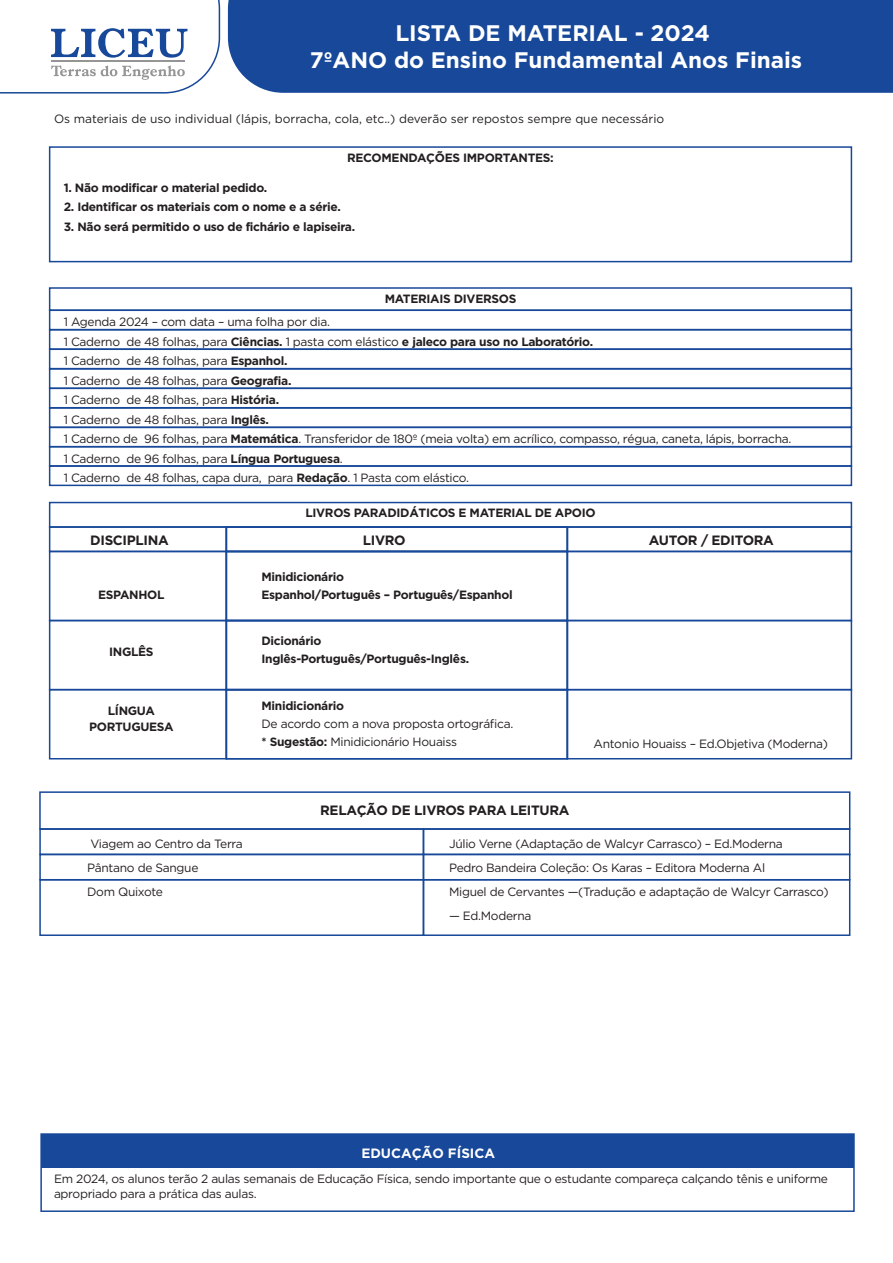
<style>
.page{position:relative;width:893px;height:1263px;background:#fff}
.page>*{position:absolute;margin:0;border:0;box-sizing:border-box;transform-origin:0 0}
.t1{font:700 22.5px/27px "Gotham";color:#fff;text-align:center}
.t2{font:700 13.5px "Gotham";letter-spacing:-.025em;color:#231f20}
.t3{font:700 13.5px "Gotham";color:#fff}
.t4{font:12px/19.5px "Gotham HTF";letter-spacing:-.025em;color:#231f20}
.t5{font:700 12px/18px "Gotham";letter-spacing:-.025em;color:#231f20}
.t6{font:12px "Gotham HTF";color:#231f20}
.s1{font-family:"Gotham";font-weight:700}
</style>
<div class="page">
<div style="left:228px;top:0;width:665px;height:93px;background:#174899"></div>
<div style="left:40px;top:1133px;width:815px;height:79px;border:2px solid #174899"></div>
<div style="left:39px;top:854px;width:385px;height:26px;border:2px solid #174899"></div>
<div style="left:39px;top:879px;width:385px;height:57px;border:2px solid #174899"></div>
<div style="left:423px;top:854px;width:427px;height:26px;border:2px solid #174899"></div>
<div style="left:423px;top:879px;width:427px;height:57px;border:2px solid #174899"></div>
<div style="left:49px;top:287px;width:803px;height:24px;border:2px solid #174899"></div>
<div style="left:49px;top:146px;width:803px;height:116px;border:2px solid #174899"></div>
<div style="left:49px;top:502px;width:803px;height:26px;border:2px solid #174899"></div>
<div style="left:49px;top:526px;width:178px;height:26px;border:2px solid #174899"></div>
<div style="left:226px;top:526px;width:342px;height:26px;border:2px solid #174899"></div>
<div style="left:567px;top:526px;width:285px;height:26px;border:2px solid #174899"></div>
<div style="left:49px;top:551px;width:178px;height:70px;border:2px solid #174899"></div>
<div style="left:226px;top:551px;width:342px;height:70px;border:2px solid #174899"></div>
<div style="left:567px;top:551px;width:285px;height:70px;border:2px solid #174899"></div>
<div style="left:49px;top:620px;width:178px;height:70px;border:2px solid #174899"></div>
<div style="left:226px;top:620px;width:342px;height:70px;border:2px solid #174899"></div>
<div style="left:567px;top:620px;width:285px;height:70px;border:2px solid #174899"></div>
<div style="left:49px;top:689px;width:178px;height:70px;border:2px solid #174899"></div>
<div style="left:226px;top:689px;width:342px;height:70px;border:2px solid #174899"></div>
<div style="left:567px;top:689px;width:285px;height:70px;border:2px solid #174899"></div>
<div style="left:49px;top:368px;width:803px;height:21px;border:2px solid #174899"></div>
<div style="left:49px;top:407px;width:803px;height:21px;border:2px solid #174899"></div>
<div style="left:49px;top:309px;width:803px;height:21px;border:2px solid #174899"></div>
<div style="left:49px;top:388px;width:803px;height:20px;border:2px solid #174899"></div>
<div style="left:49px;top:348px;width:803px;height:21px;border:2px solid #174899"></div>
<div style="left:49px;top:427px;width:803px;height:20px;border:2px solid #174899"></div>
<div style="left:49px;top:446px;width:803px;height:21px;border:2px solid #174899"></div>
<div style="left:49px;top:465px;width:803px;height:21px;border:2px solid #174899"></div>
<div style="left:39px;top:791px;width:811px;height:39px;border:2px solid #174899"></div>
<div style="left:41px;top:1134px;width:813px;height:34px;background:#174899"></div>
<svg style="left:0;top:0;width:220px;height:94px"></svg>
<h1 class="t1" style="left:310px;top:19px;width:494px">LISTA DE MATERIAL - 2024<br>7ºANO do Ensino Fundamental Anos Finais</h1>
<p class="t6" style="left:54px;top:112px;width:612px">Os materiais de uso individual (lápis, borracha, cola, etc..) deverão ser repostos sempre que necessário</p>
<p class="t5" style="left:347px;top:148px;width:208px">RECOMENDAÇÕES IMPORTANTES:</p>
<p class="t5" style="left:64px;top:178px;width:205px">1. Não modificar o material pedido.</p>
<p class="t5" style="left:64px;top:198px;width:278px">2. Identificar os materiais com o nome e a série.</p>
<p class="t5" style="left:64px;top:217px;width:293px">3. Não será permitido o uso de fichário e lapiseira.</p>
<p class="t5" style="left:385px;top:289px;width:133px">MATERIAIS DIVERSOS</p>
<p class="t4" style="left:64px;top:312px;width:729px">1 Agenda 2024 – com data – uma folha por dia.<br>1 Caderno de 48 folhas, para <span class="s1">Ciências.</span> 1 pasta com elástico <span class="s1">e jaleco para uso no Laboratório.<br></span>1 Caderno de 48 folhas, para <span class="s1">Espanhol.<br></span>1 Caderno de 48 folhas, para <span class="s1">Geografia.<br></span>1 Caderno de 48 folhas, para <span class="s1">História.<br></span>1 Caderno de 48 folhas, para <span class="s1">Inglês.<br></span>1 Caderno de 96 folhas, para <span class="s1">Matemática</span>. Transferidor de 180º (meia volta) em acrílico, compasso, régua, caneta, lápis, borracha.<br>1 Caderno de 96 folhas, para <span class="s1">Língua Portuguesa</span>.<br>1 Caderno de 48 folhas, capa dura, para <span class="s1">Redação</span>. 1 Pasta com elástico.</p>
<p class="t2" style="left:90px;top:532px;width:80px">DISCIPLINA</p>
<p class="t5" style="left:98px;top:585px;width:68px">ESPANHOL</p>
<p class="t5" style="left:109px;top:643px;width:46px">INGLÊS</p>
<p class="t5" style="left:89px;top:702px;width:86px;line-height:16.5px;text-align:center">LÍNGUA<br>PORTUGUESA</p>
<p class="t5" style="left:305px;top:504px;width:292px">LIVROS PARADIDÁTICOS E MATERIAL DE APOIO</p>
<p class="t2" style="left:363px;top:532px;width:44px">LIVRO</p>
<p class="t2" style="left:649px;top:532px;width:127px">AUTOR / EDITORA</p>
<p class="t5" style="left:262px;top:568px;width:253px">Minidicionário<br>Espanhol/Português – Português/Espanhol</p>
<p class="t5" style="left:262px;top:632px;width:209px">Dicionário<br>Inglês-Português/Português-Inglês.</p>
<p class="t5" style="left:262px;top:697px;width:84px">Minidicionário</p>
<p class="t4" style="left:262px;top:715px;width:253px;line-height:18px">De acordo com a nova proposta ortográfica. <span class="s1">* Sugestão:</span> Minidicionário Houaiss</p>
<p class="t2" style="left:320px;top:803px;width:251px">RELAÇÃO DE LIVROS PARA LEITURA</p>
<p class="t4" style="left:594px;top:734px;width:236px">Antonio Houaiss – Ed.Objetiva (Moderna)</p>
<p class="t4" style="left:87px;top:831px;width:157px;line-height:24px">Viagem ao Centro da Terra<br>Pântano de Sangue<br>Dom Quixote</p>
<p class="t4" style="left:449px;top:831px;width:381px;line-height:24px">Júlio Verne (Adaptação de Walcyr Carrasco) – Ed.Moderna<br>Pedro Bandeira Coleção: Os Karas – Editora Moderna Al<br>Miguel de Cervantes —(Tradução e adaptação de Walcyr Carrasco)</p>
<p class="t4" style="left:449px;top:906px;width:84px">— Ed.Moderna</p>
<p class="t3" style="left:361px;top:1145px;width:135px">EDUCAÇÃO FÍSICA</p>
<p class="t4" style="left:54px;top:1171px;width:775px;line-height:15px">Em 2024, os alunos terão 2 aulas semanais de Educação Física, sendo importante que o estudante compareça calçando tênis e uniforme apropriado para a prática das aulas.</p>
</div>
